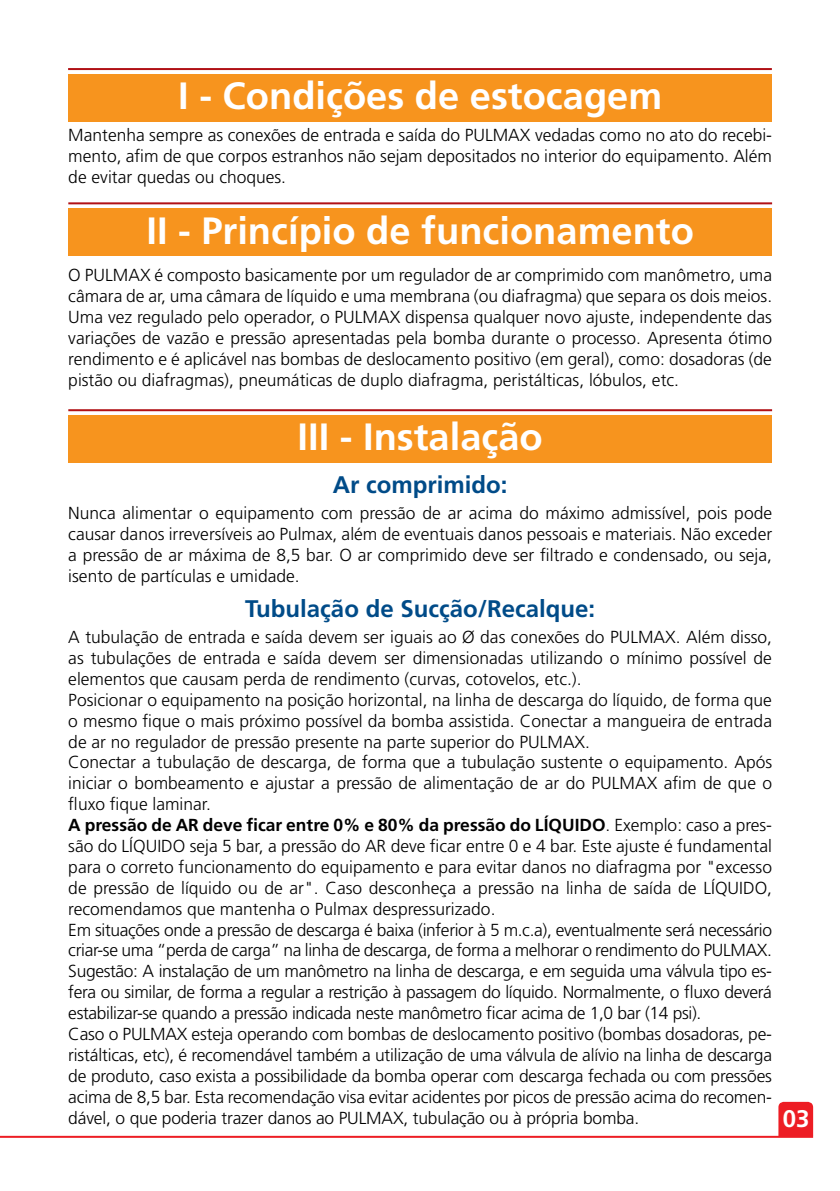
<style>
.page{position:relative;width:840px;height:1191px;background:#fff}
.page>*{position:absolute;margin:0;border:0;box-sizing:border-box;transform-origin:0 0}
.t1{font:700 38px "Frutiger";color:#fff}
.t2{font:700 24px "Frutiger";color:#004b88}
.t3{font:700 24px "Frutiger";color:#fff}
.t4{font:300 17.4px/20.8px "Frutiger";color:#000;text-align:justify}
.s1{font-weight:700}
</style>
<div class="page">
<svg style="left:778px;top:1101px;width:34px;height:34px"></svg>
<hr style="left:0;top:1135px;width:812px;height:2px;background:#ed1d24">
<div style="left:68px;top:74px;width:703px;height:47px;background:#f7941e"></div>
<hr style="left:68px;top:68px;width:703px;height:2px;background:#b11116">
<div style="left:68px;top:208px;width:703px;height:47px;background:#f7941e"></div>
<hr style="left:68px;top:202px;width:703px;height:2px;background:#b11116">
<div style="left:68px;top:415px;width:703px;height:47px;background:#f7941e"></div>
<hr style="left:68px;top:409px;width:703px;height:2px;background:#b11116">
<h1 class="t1" style="left:178px;top:73px;width:485px">I - Condições de estocagem</h1>
<p class="t4" style="left:68px;top:125px;width:704px">Mantenha sempre as conexões de entrada e saída do PULMAX vedadas como no ato do recebi&shy;mento, afim de que corpos estranhos não sejam depositados no interior do equipamento. Além de evitar quedas ou choques.</p>
<h1 class="t1" style="left:146px;top:208px;width:548px">II - Princípio de funcionamento</h1>
<p class="t4" style="left:68px;top:265px;width:705px">O PULMAX é composto basicamente por um regulador de ar comprimido com manômetro, uma câmara de ar, uma câmara de líquido e uma membrana (ou diafragma) que separa os dois meios.<br>Uma vez regulado pelo operador, o PULMAX dispensa qualquer novo ajuste, independente das variações de vazão e pressão apresentadas pela bomba durante o processo. Apresenta ótimo rendimento e é aplicável nas bombas de deslocamento positivo (em geral), como: dosadoras (de pistão ou diafragmas), pneumáticas de duplo diafragma, peristálticas, lóbulos, etc.</p>
<h1 class="t1" style="left:297px;top:415px;width:246px">III - Instalação</h1>
<h2 class="t2" style="left:332px;top:470px;width:176px">Ar comprimido:</h2>
<p class="t4" style="left:68px;top:503px;width:705px">Nunca alimentar o equipamento com pressão de ar acima do máximo admissível, pois pode causar danos irreversíveis ao Pulmax, além de eventuais danos pessoais e materiais. Não exceder a pressão de ar máxima de 8,5 bar. O ar comprimido deve ser filtrado e condensado, ou seja, isento de partículas e umidade.</p>
<h2 class="t2" style="left:245px;top:594px;width:351px">Tubulação de Sucção/Recalque:</h2>
<p class="t4" style="left:68px;top:627px;width:705px;text-align:left">A tubulação de entrada e saída devem ser iguais ao Ø das conexões do PULMAX. Além disso, as tubulações de entrada e saída devem ser dimensionadas utilizando o mínimo possível de elementos que causam perda de rendimento (curvas, cotovelos, etc.).<br>Posicionar o equipamento na posição horizontal, na linha de descarga do líquido, de forma que o mesmo fique o mais próximo possível da bomba assistida. Conectar a mangueira de entrada de ar no regulador de pressão presente na parte superior do PULMAX.<br>Conectar a tubulação de descarga, de forma que a tubulação sustente o equipamento. Após iniciar o bombeamento e ajustar a pressão de alimentação de ar do PULMAX afim de que o fluxo fique laminar.<br><span class="s1">A pressão de AR deve ficar entre 0% e 80% da pressão do LÍQUIDO</span>. Exemplo: caso a pres&shy;são do LÍQUIDO seja 5 bar, a pressão do AR deve ficar entre 0 e 4 bar. Este ajuste é fundamental para o correto funcionamento do equipamento e para evitar danos no diafragma por "excesso de pressão de líquido ou de ar". Caso desconheça a pressão na linha de saída de LÍQUIDO, recomendamos que mantenha o Pulmax despressurizado.<br>Em situações onde a pressão de descarga é baixa (inferior à 5 m.c.a), eventualmente será necessário criar-se uma “perda de carga” na linha de descarga, de forma a melhorar o rendimento do PULMAX.<br>Sugestão: A instalação de um manômetro na linha de descarga, e em seguida uma válvula tipo es&shy;fera ou similar, de forma a regular a restrição à passagem do líquido. Normalmente, o fluxo deverá estabilizar-se quando a pressão indicada neste manômetro ficar acima de 1,0 bar (14 psi).<br>Caso o PULMAX esteja operando com bombas de deslocamento positivo (bombas dosadoras, pe&shy;ristálticas, etc), é recomendável também a utilização de uma válvula de alívio na linha de descarga de produto, caso exista a possibilidade da bomba operar com descarga fechada ou com pressões acima de 8,5 bar. Esta recomendação visa evitar acidentes por picos de pressão acima do recomen&shy;dável, o que poderia trazer danos ao PULMAX, tubulação ou à própria bomba.</p>
<h2 class="t3" style="left:782px;top:1104px;width:28px">03</h2>
</div>
